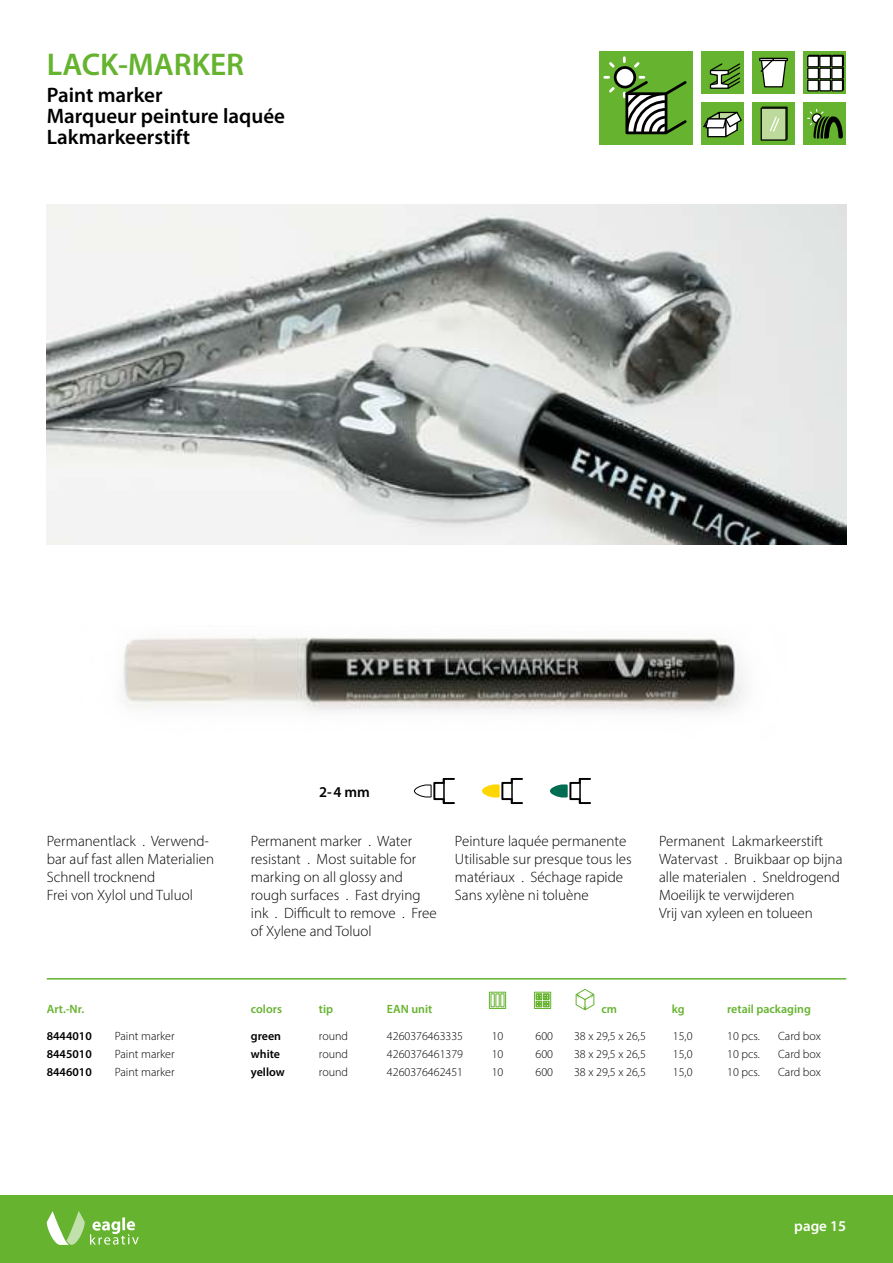
<style>
.page{position:relative;width:893px;height:1263px;background:#fff}
.page>*{position:absolute;margin:0;border:0;box-sizing:border-box;transform-origin:0 0}
.t1{font:600 31.5px "Myriad Pro";color:#65b32e}
.t2{font:600 21px/21px "Myriad Pro";color:#000}
.t3{font:300 15px/18px "Myriad Pro";color:#000}
.t4{font:600 15px "Myriad Pro";color:#fff}
.t5{font:600 15px "Myriad Pro";color:#000}
.t6{font:300 12px "Myriad Pro";color:#000}
.t7{font:600 12px "Myriad Pro";color:#65b32e}
.t8{font:600 12px "Myriad Pro";color:#000}
</style>
<div class="page">
<div style="left:0;top:1195px;width:893px;height:68px;background:#65b32e"></div>
<svg style="left:47px;top:1211px;width:92px;height:34px"></svg>
<img style="left:47px;top:204px;width:799px;height:340px">
<hr style="left:47px;top:978px;width:799px;height:1px;background:#65b32e">
<div style="left:600px;top:51px;width:93px;height:94px;background:#65b32e"></div>
<div style="left:615px;top:68px;width:20px;height:19px;background:#fff;border-radius:50%"></div>
<div style="left:614px;top:66px;width:22px;height:22px;border:3px solid #000;border-radius:50%"></div>
<svg style="left:609px;top:62px;width:6px;height:6px"></svg>
<svg style="left:605px;top:76px;width:4px;height:3px"></svg>
<svg style="left:609px;top:87px;width:6px;height:6px"></svg>
<svg style="left:623px;top:58px;width:17px;height:12px"></svg>
<svg style="left:623px;top:76px;width:64px;height:59px"></svg>
<div style="left:753px;top:51px;width:42px;height:43px;background:#65b32e"></div>
<div style="left:759px;top:58px;width:29px;height:3px;border:1px solid #000"></div>
<svg style="left:759px;top:57px;width:28px;height:31px"></svg>
<svg style="left:804px;top:51px;width:42px;height:43px"></svg>
<svg style="left:807px;top:54px;width:38px;height:37px"></svg>
<div style="left:820px;top:56px;width:10px;height:11px;background:#fff"></div>
<div style="left:819px;top:56px;width:12px;height:11px;border:1px solid #000"></div>
<div style="left:808px;top:56px;width:10px;height:11px;background:#fff"></div>
<div style="left:807px;top:56px;width:12px;height:11px;border:1px solid #000"></div>
<div style="left:832px;top:56px;width:10px;height:11px;background:#fff"></div>
<div style="left:831px;top:56px;width:12px;height:11px;border:1px solid #000"></div>
<div style="left:820px;top:68px;width:10px;height:11px;background:#fff"></div>
<div style="left:819px;top:68px;width:12px;height:11px;border:1px solid #000"></div>
<div style="left:808px;top:68px;width:10px;height:11px;background:#fff"></div>
<div style="left:807px;top:68px;width:12px;height:11px;border:1px solid #000"></div>
<div style="left:832px;top:68px;width:10px;height:11px;background:#fff"></div>
<div style="left:831px;top:68px;width:12px;height:11px;border:1px solid #000"></div>
<div style="left:820px;top:80px;width:10px;height:11px;background:#fff"></div>
<div style="left:819px;top:80px;width:12px;height:11px;border:1px solid #000"></div>
<div style="left:808px;top:80px;width:10px;height:11px;background:#fff"></div>
<div style="left:807px;top:80px;width:12px;height:11px;border:1px solid #000"></div>
<div style="left:832px;top:80px;width:10px;height:11px;background:#fff"></div>
<div style="left:831px;top:80px;width:12px;height:11px;border:1px solid #000"></div>
<div style="left:753px;top:102px;width:42px;height:43px;background:#65b32e"></div>
<div style="left:761px;top:108px;width:26px;height:33px;border:1px solid #000"></div>
<svg style="left:761px;top:106px;width:27px;height:34px"></svg>
<div style="left:702px;top:51px;width:42px;height:43px;background:#65b32e"></div>
<svg style="left:709px;top:63px;width:31px;height:26px"></svg>
<div style="left:702px;top:102px;width:42px;height:43px;background:#65b32e"></div>
<svg style="left:701px;top:109px;width:41px;height:30px"></svg>
<div style="left:804px;top:102px;width:42px;height:43px;background:#65b32e"></div>
<svg style="left:808px;top:109px;width:35px;height:29px"></svg>
<svg style="left:413px;top:778px;width:42px;height:26px"></svg>
<hr style="left:443px;top:779px;width:2px;height:24px;background:#000">
<svg style="left:481px;top:778px;width:42px;height:26px"></svg>
<hr style="left:511px;top:779px;width:2px;height:24px;background:#000">
<svg style="left:550px;top:778px;width:41px;height:26px"></svg>
<hr style="left:579px;top:779px;width:2px;height:24px;background:#000">
<img style="left:123px;top:637px;width:620px;height:75px">
<div style="left:489px;top:992px;width:17px;height:17px;border:1px solid #65b32e"></div>
<div style="left:534px;top:992px;width:17px;height:17px;border:1px solid #65b32e"></div>
<svg style="left:536px;top:994px;width:13px;height:13px"></svg>
<svg style="left:575px;top:989px;width:20px;height:22px"></svg>
<h1 class="t1" style="left:47px;top:44px;width:199px">LACK-MARKER</h1>
<h2 class="t2" style="left:47px;top:84px;width:240px">Paint marker<br>Marqueur peinture laquée<br>Lakmarkeerstift</h2>
<p class="t5" style="left:319px;top:782px;width:52px">2-4 mm</p>
<p class="t3" style="left:47px;top:832px;width:169px">Permanentlack . Verwend&shy;bar auf fast allen Materialien<br>Schnell trocknend<br>Frei von Xylol und Tuluol</p>
<p class="t3" style="left:251px;top:832px;width:187px">Permanent marker . Water resistant . Most suitable for marking on all glossy and rough surfaces . Fast drying ink . Difficult to remove . Free of Xylene and Toluol</p>
<p class="t3" style="left:455px;top:832px;width:178px">Peinture laquée permanente<br>Utilisable sur presque tous les matériaux . Séchage rapide<br>Sans xylène ni toluène</p>
<p class="t3" style="left:659px;top:832px;width:185px">Permanent Lakmarkeerstift<br>Watervast . Bruikbaar op bijna alle materialen . Sneldrogend<br>Moeilijk te verwijderen<br>Vrij van xyleen en tolueen</p>
<p class="t7" style="left:47px;top:1001px;width:39px">Art.-Nr.</p>
<p class="t7" style="left:251px;top:1001px;width:33px">colors</p>
<p class="t7" style="left:319px;top:1001px;width:16px">tip</p>
<p class="t7" style="left:387px;top:1001px;width:47px">EAN unit</p>
<p class="t7" style="left:601px;top:1001px;width:17px">cm</p>
<p class="t7" style="left:672px;top:1001px;width:14px">kg</p>
<p class="t7" style="left:727px;top:1001px;width:85px">retail packaging</p>
<p class="t8" style="left:47px;top:1028px;width:47px">8444010</p>
<p class="t6" style="left:115px;top:1028px;width:61px">Paint marker</p>
<p class="t8" style="left:251px;top:1028px;width:32px">green</p>
<p class="t6" style="left:319px;top:1028px;width:31px">round</p>
<p class="t6" style="left:387px;top:1028px;width:78px">4260376463335</p>
<p class="t6" style="left:492px;top:1028px;width:13px">10</p>
<p class="t6" style="left:535px;top:1028px;width:19px">600</p>
<p class="t6" style="left:574px;top:1028px;width:73px">38 x 29,5 x 26,5</p>
<p class="t6" style="left:673px;top:1028px;width:21px">15,0</p>
<p class="t6" style="left:727px;top:1028px;width:34px">10 pcs.</p>
<p class="t6" style="left:778px;top:1028px;width:44px">Card box</p>
<p class="t8" style="left:47px;top:1046px;width:47px">8445010</p>
<p class="t6" style="left:115px;top:1046px;width:61px">Paint marker</p>
<p class="t8" style="left:251px;top:1046px;width:31px">white</p>
<p class="t6" style="left:319px;top:1046px;width:31px">round</p>
<p class="t6" style="left:387px;top:1046px;width:78px">4260376461379</p>
<p class="t6" style="left:492px;top:1046px;width:13px">10</p>
<p class="t6" style="left:535px;top:1046px;width:19px">600</p>
<p class="t6" style="left:574px;top:1046px;width:73px">38 x 29,5 x 26,5</p>
<p class="t6" style="left:673px;top:1046px;width:21px">15,0</p>
<p class="t6" style="left:727px;top:1046px;width:34px">10 pcs.</p>
<p class="t6" style="left:778px;top:1046px;width:44px">Card box</p>
<p class="t8" style="left:47px;top:1064px;width:47px">8446010</p>
<p class="t6" style="left:115px;top:1064px;width:61px">Paint marker</p>
<p class="t8" style="left:251px;top:1064px;width:35px">yellow</p>
<p class="t6" style="left:319px;top:1064px;width:31px">round</p>
<p class="t6" style="left:387px;top:1064px;width:78px">4260376462451</p>
<p class="t6" style="left:492px;top:1064px;width:13px">10</p>
<p class="t6" style="left:535px;top:1064px;width:19px">600</p>
<p class="t6" style="left:574px;top:1064px;width:73px">38 x 29,5 x 26,5</p>
<p class="t6" style="left:673px;top:1064px;width:21px">15,0</p>
<p class="t6" style="left:727px;top:1064px;width:34px">10 pcs.</p>
<p class="t6" style="left:778px;top:1064px;width:44px">Card box</p>
<p class="t4" style="left:794px;top:1216px;width:53px">page 15</p>
</div>
